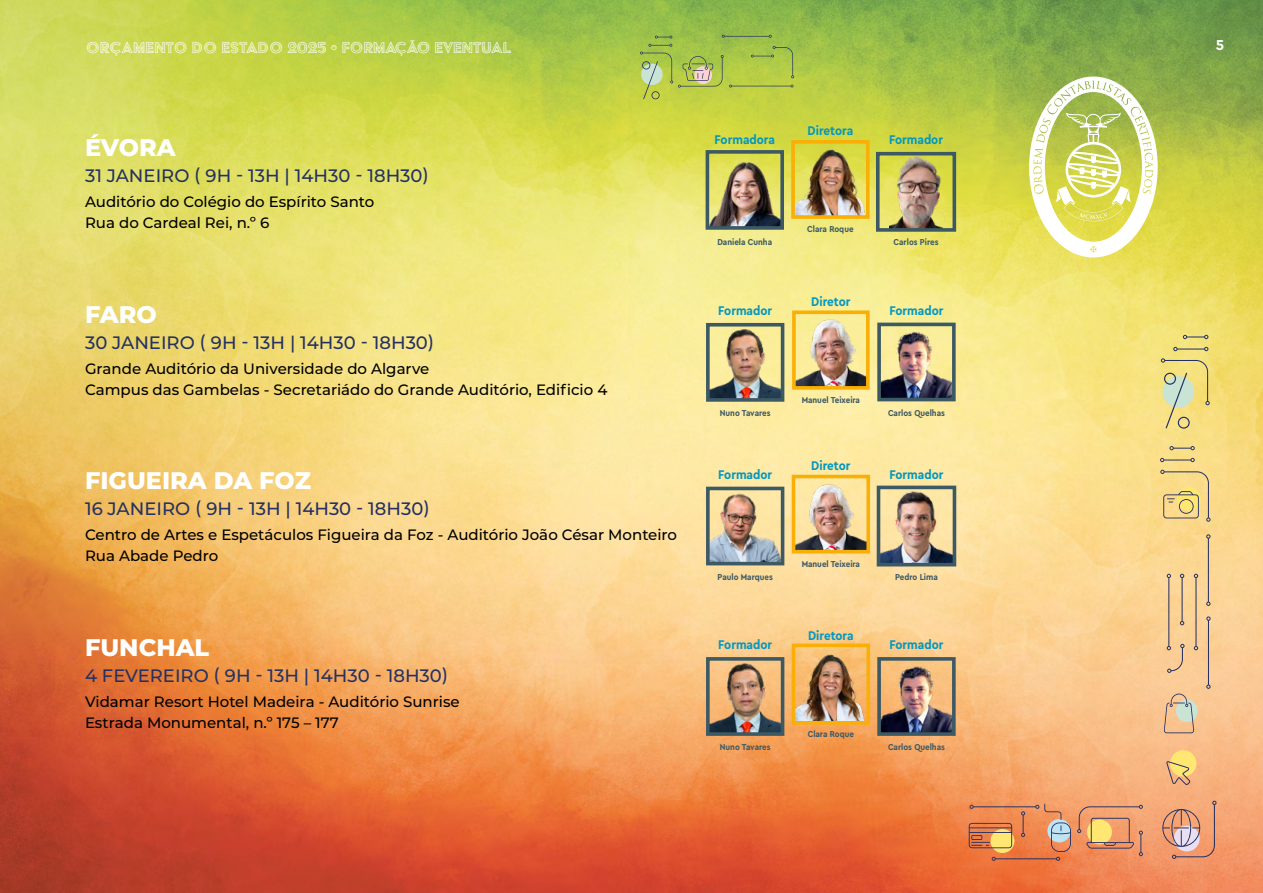
<style>
.page{position:relative;width:1263px;height:893px;background:#fff}
.page>*{position:absolute;margin:0;border:0;box-sizing:border-box;transform-origin:0 0}
.t1{font:800 24px "Montserrat";color:#fff}
.t2{font:500 18px "Montserrat";color:#253162}
.t3{font:18px "Acier BAT Text Gris";color:#fff}
.t4{font:500 15px/21px "Montserrat";color:#000}
.t5{font:700 15px "Cera Pro";color:#fff}
.t6{font:700 13.2px "Cera Compact Pro";color:#0397c0}
.t7{font:700 9px "Cera Compact Pro";color:#3d5964}
</style>
<div class="page">
<img style="left:0;top:0;width:1263px;height:893px">
<svg style="left:640px;top:35px;width:154px;height:64px;background:#abc34f"></svg>
<div style="left:1176px;top:700px;width:21px;height:22px;background:#c9e4d4;border-radius:50%"></div>
<svg style="left:1164px;top:694px;width:30px;height:39px"></svg>
<svg style="left:1166px;top:749px;width:32px;height:36px"></svg>
<svg style="left:1173px;top:347px;width:35px;height:4px"></svg>
<svg style="left:1183px;top:335px;width:25px;height:4px"></svg>
<svg style="left:1160px;top:458px;width:35px;height:4px"></svg>
<svg style="left:1169px;top:446px;width:26px;height:4px"></svg>
<svg style="left:1161px;top:358px;width:49px;height:71px;background:#ded48d"></svg>
<svg style="left:1162px;top:801px;width:54px;height:58px;background:#db9d81"></svg>
<svg style="left:1206px;top:616px;width:4px;height:73px"></svg>
<svg style="left:1160px;top:470px;width:50px;height:52px;background:#e5ca82"></svg>
<svg style="left:1206px;top:534px;width:4px;height:72px"></svg>
<svg style="left:1194px;top:574px;width:4px;height:76px"></svg>
<svg style="left:1167px;top:574px;width:17px;height:99px;background:#e1bd8e"></svg>
<svg style="left:1077px;top:805px;width:66px;height:51px;background:#e19b69"></svg>
<svg style="left:969px;top:804px;width:102px;height:57px;background:#da8a5c"></svg>
<svg style="left:1029px;top:77px;width:129px;height:180px"></svg>
<img style="left:882px;top:491px;width:69px;height:70px">
<div style="left:877px;top:486px;width:79px;height:80px;border:4px solid #3d5964"></div>
<img style="left:797px;top:480px;width:68px;height:68px">
<div style="left:792px;top:475px;width:78px;height:78px;border:4px solid #f9af05"></div>
<img style="left:711px;top:662px;width:68px;height:69px">
<div style="left:706px;top:657px;width:78px;height:79px;border:4px solid #3d5964"></div>
<img style="left:882px;top:662px;width:69px;height:69px">
<div style="left:877px;top:657px;width:79px;height:79px;border:4px solid #3d5964"></div>
<img style="left:711px;top:328px;width:68px;height:69px">
<div style="left:706px;top:323px;width:78px;height:79px;border:4px solid #3d5964"></div>
<img style="left:882px;top:328px;width:69px;height:68px">
<div style="left:877px;top:323px;width:79px;height:78px;border:4px solid #3d5964"></div>
<img style="left:796px;top:145px;width:68px;height:69px">
<div style="left:791px;top:140px;width:78px;height:79px;border:4px solid #f9af05"></div>
<img style="left:890px;top:157px;width:52px;height:70px">
<div style="left:876px;top:152px;width:80px;height:80px;border:4px solid #3d5964"></div>
<img style="left:711px;top:155px;width:68px;height:70px">
<div style="left:706px;top:150px;width:78px;height:80px;border:4px solid #3d5964"></div>
<img style="left:711px;top:492px;width:68px;height:68px">
<div style="left:706px;top:487px;width:78px;height:78px;border:4px solid #3d5964"></div>
<img style="left:797px;top:315px;width:68px;height:70px">
<div style="left:792px;top:310px;width:78px;height:80px;border:4px solid #f9af05"></div>
<img style="left:797px;top:649px;width:68px;height:71px">
<div style="left:792px;top:644px;width:78px;height:81px;border:4px solid #f9af05"></div>
<p class="t3" style="left:86px;top:38px;width:427px">ORÇAMENTO DO ESTADO 2025 • FORMAÇÃO EVENTUAL</p>
<p class="t5" style="left:1216px;top:35px;width:10px">5</p>
<h1 class="t1" style="left:85px;top:130px;width:92px">ÉVORA</h1>
<p class="t2" style="left:85px;top:163px;width:345px">31 JANEIRO ( 9H - 13H | 14H30 - 18H30)</p>
<p class="t4" style="left:85px;top:190px;width:291px">Auditório do Colégio do Espírito Santo<br>Rua do Cardeal Rei, n.º 6</p>
<h1 class="t1" style="left:85px;top:297px;width:73px">FARO</h1>
<p class="t2" style="left:85px;top:330px;width:351px">30 JANEIRO ( 9H - 13H | 14H30 - 18H30)</p>
<p class="t4" style="left:85px;top:357px;width:524px">Grande Auditório da Universidade do Algarve<br>Campus das Gambelas - Secretariádo do Grande Auditório, Edificio 4</p>
<h1 class="t1" style="left:85px;top:463px;width:227px">FIGUEIRA DA FOZ</h1>
<p class="t2" style="left:85px;top:496px;width:346px">16 JANEIRO ( 9H - 13H | 14H30 - 18H30)</p>
<p class="t4" style="left:85px;top:524px;width:594px">Centro de Artes e Espetáculos Figueira da Foz - Auditório João César Monteiro<br>Rua Abade Pedro</p>
<h1 class="t1" style="left:85px;top:630px;width:126px">FUNCHAL</h1>
<p class="t2" style="left:85px;top:663px;width:365px">4 FEVEREIRO ( 9H - 13H | 14H30 - 18H30)</p>
<p class="t4" style="left:85px;top:691px;width:376px">Vidamar Resort Hotel Madeira - Auditório Sunrise<br>Estrada Monumental, n.º 175 – 177</p>
<p class="t6" style="left:714px;top:131px;width:62px">Formadora</p>
<p class="t6" style="left:808px;top:122px;width:47px">Diretora</p>
<p class="t6" style="left:889px;top:131px;width:56px">Formador</p>
<p class="t7" style="left:717px;top:236px;width:56px">Daniela Cunha</p>
<p class="t6" style="left:718px;top:301px;width:56px">Formador</p>
<p class="t7" style="left:807px;top:223px;width:48px">Clara Roque</p>
<p class="t6" style="left:811px;top:292px;width:41px">Diretor</p>
<p class="t7" style="left:893px;top:236px;width:46px">Carlos Pires</p>
<p class="t6" style="left:889px;top:301px;width:56px">Formador</p>
<p class="t7" style="left:720px;top:407px;width:52px">Nuno Tavares</p>
<p class="t6" style="left:718px;top:465px;width:56px">Formador</p>
<p class="t7" style="left:802px;top:394px;width:60px">Manuel Teixeira</p>
<p class="t6" style="left:811px;top:456px;width:41px">Diretor</p>
<p class="t7" style="left:888px;top:407px;width:58px">Carlos Quelhas</p>
<p class="t6" style="left:889px;top:465px;width:56px">Formador</p>
<p class="t7" style="left:717px;top:571px;width:57px">Paulo Marques</p>
<p class="t6" style="left:718px;top:636px;width:56px">Formador</p>
<p class="t7" style="left:802px;top:558px;width:60px">Manuel Teixeira</p>
<p class="t6" style="left:808px;top:627px;width:47px">Diretora</p>
<p class="t7" style="left:895px;top:571px;width:44px">Pedro Lima</p>
<p class="t6" style="left:889px;top:636px;width:56px">Formador</p>
<p class="t7" style="left:720px;top:741px;width:52px">Nuno Tavares</p>
<p class="t7" style="left:808px;top:728px;width:48px">Clara Roque</p>
<p class="t7" style="left:888px;top:741px;width:58px">Carlos Quelhas</p>
</div>
